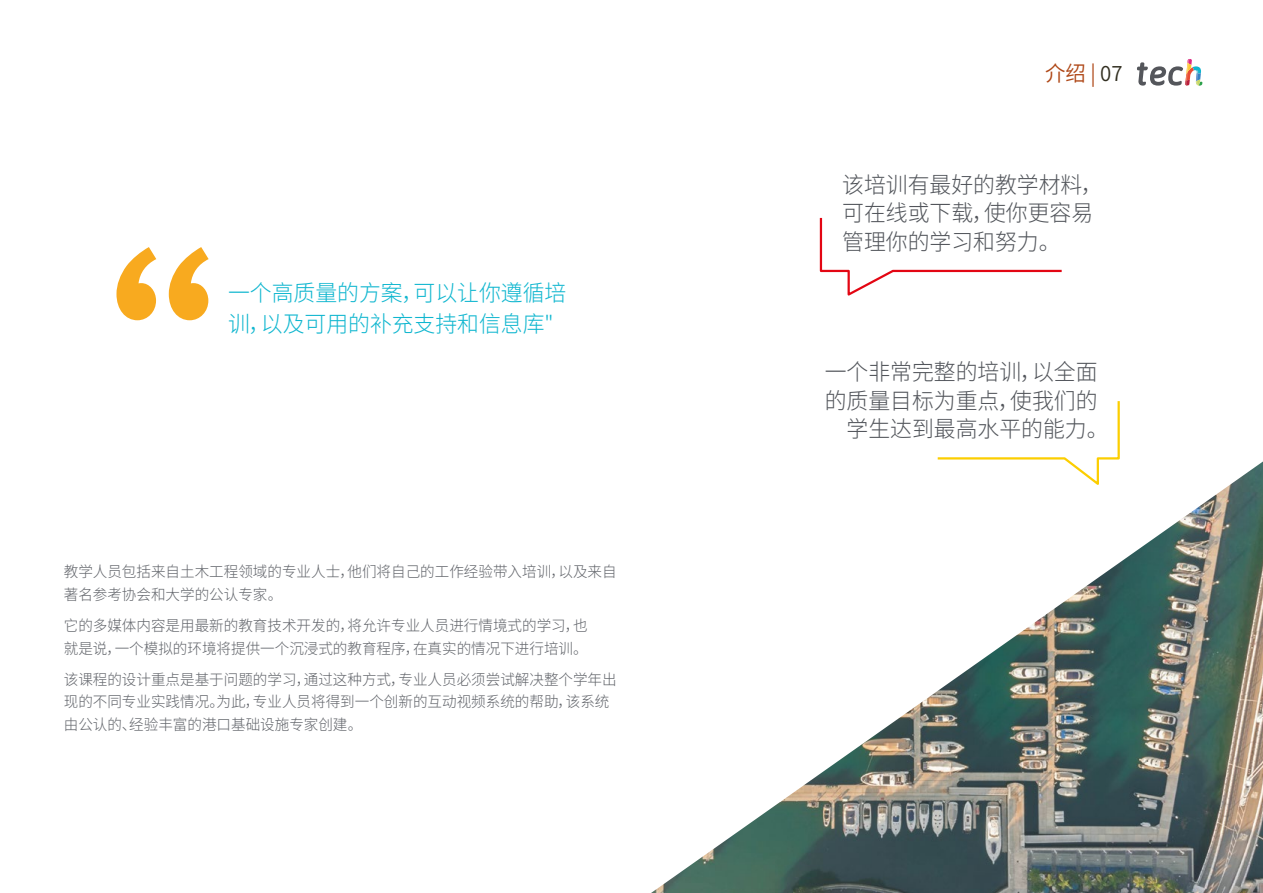
<style>
.page{position:relative;width:1263px;height:893px;background:#fff}
.page>*{position:absolute;margin:0;border:0;box-sizing:border-box;transform-origin:0 0}
.t1{font:300 22.5px/28.5px "Source Han Sans CN";color:#52555b}
.t2{font:300 22.5px/31.5px "Source Han Sans CN";color:#0fb6cf}
.t3{font:21px "Source Han Sans CN";color:#ae4615}
.t4{font:300 15px/22.5px "Source Han Sans CN";color:#61646a}
.s1{color:#312e20}
</style>
<div class="page">
<svg style="left:116px;top:247px;width:93px;height:73px"></svg>
<svg style="left:937px;top:401px;width:183px;height:60px"></svg>
<svg style="left:819px;top:217px;width:243px;height:79px"></svg>
<svg style="left:1137px;top:59px;width:65px;height:27px"></svg>
<img style="left:651px;top:461px;width:612px;height:432px">
<h1 class="t2" style="left:228px;top:277px;width:340px">一个高质量的方案，可以让你遵循培训，以及可用的补充支持和信息库"</h1>
<p class="t4" style="left:64px;top:561px;width:554px">教学人员包括来自土木工程领域的专业人士，他们将自己的工作经验带入培训，以及来自著名参考协会和大学的公认专家。</p>
<p class="t4" style="left:64px;top:615px;width:525px">它的多媒体内容是用最新的教育技术开发的，将允许专业人员进行情境式的学习，也就是说，一个模拟的环境将提供一个沉浸式的教育程序，在真实的情况下进行培训。</p>
<p class="t4" style="left:64px;top:668px;width:554px">该课程的设计重点是基于问题的学习，通过这种方式，专业人员必须尝试解决整个学年出现的不同专业实践情况。为此，专业人员将得到一个创新的互动视频系统的帮助，该系统由公认的、经验丰富的港口基础设施专家创建。</p>
<h2 class="t3" style="left:1045px;top:61px;width:79px">介绍 | <span class="s1">07</span></h2>
<h1 class="t1" style="left:842px;top:171px;width:262px">该培训有最好的教学材料，可在线或下载，使你更容易管理你的学习和努力。</h1>
<h1 class="t1" style="left:825px;top:358px;width:274px">一个非常完整的培训，以全面</h1>
<h1 class="t1" style="left:825px;top:387px;width:274px">的质量目标为重点，使我们的</h1>
<h1 class="t1" style="left:846px;top:415px;width:264px">学生达到最高水平的能力。</h1>
</div>
